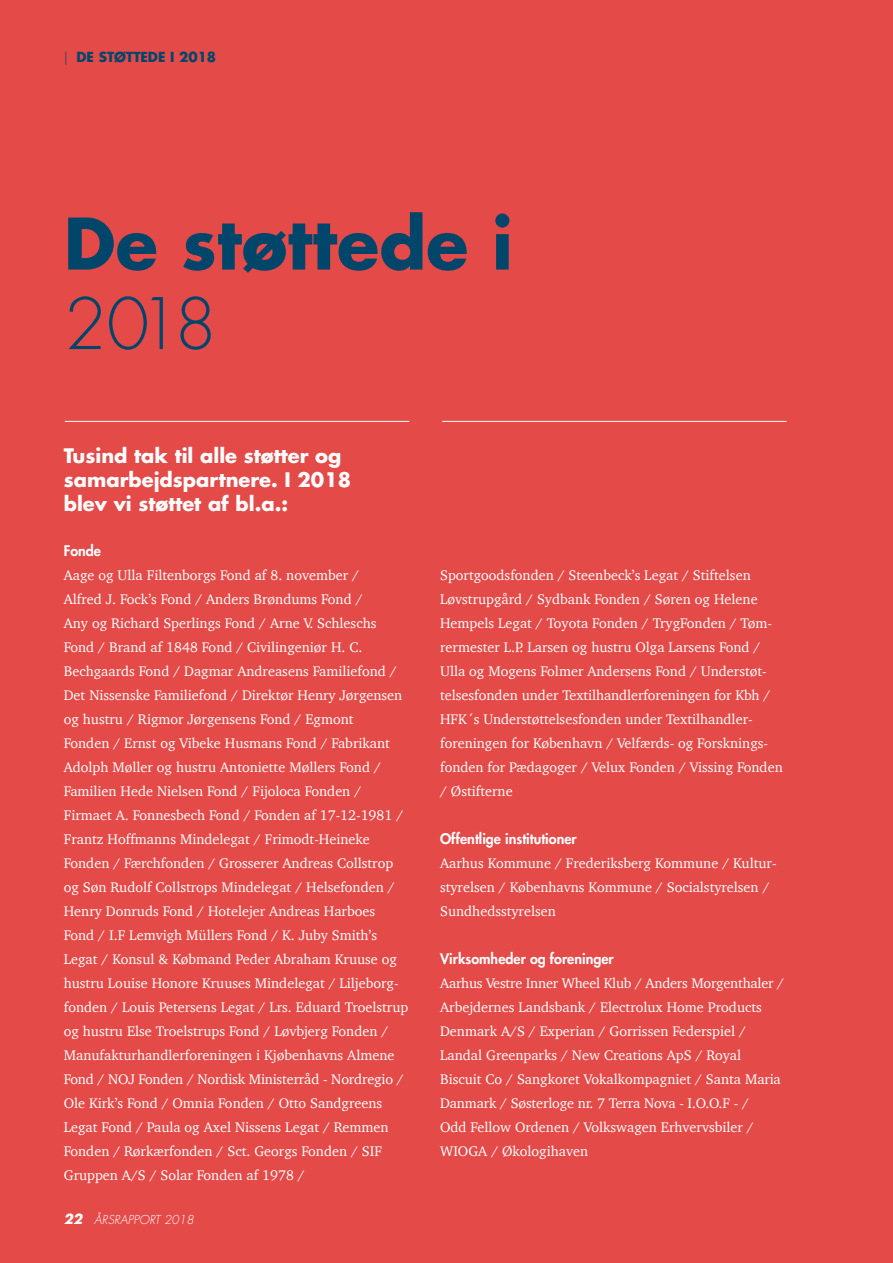
<style>
.page{position:relative;width:893px;height:1263px;background:#e34a48}
.page>*{position:absolute;margin:0;border:0;box-sizing:border-box;transform-origin:0 0}
.t1{font:700 69px "Futura Std";color:#00466b}
.t2{font:300 69px "Futura Std";color:#00466b}
.t3{font:700 19.5px/24px "Futura Std";color:#fff}
.t4{font:14.25px/24px "Charter";color:#fff}
.t5{font:800 14.25px "Futura Std";color:#fff}
.t6{font:700 13.5px "Futura Std";color:#00466b}
.t7{font:italic 300 12px "Futura Std";color:#fff}
.s1{font-weight:300}
.s2{font-weight:700;font-size:13.5px}
</style>
<div class="page">
<hr style="left:65px;top:421px;width:344px;height:1px;background:#fff">
<hr style="left:442px;top:421px;width:345px;height:1px;background:#fff">
<p class="t6" style="left:64px;top:48px;width:154px"><span class="s1">|</span> DE STØTTEDE I 2018</p>
<h1 class="t1" style="left:64px;top:198px;width:450px">De støttede i</h1>
<h1 class="t2" style="left:64px;top:282px;width:155px">2018</h1>
<h2 class="t3" style="left:64px;top:443px;width:289px">Tusind tak til alle støtter og samarbejdspartnere. I 2018 blev vi støttet af bl.a.:</h2>
<p class="t5" style="left:64px;top:542px;width:39px">Fonde</p>
<p class="t4" style="left:64px;top:563px;width:346px">Aage og Ulla Filtenborgs Fond af 8. november /<br>Alfred J. Fock’s Fond / Anders Brøndums Fond /<br>Any og Richard Sperlings Fond / Arne V. Schleschs Fond / Brand af 1848 Fond / Civilingeniør H. C.<br>Bechgaards Fond / Dagmar Andreasens Familiefond / Det Nissenske Familiefond / Direktør Henry Jørgensen og hustru / Rigmor Jørgensens Fond / Egmont<br>Fonden / Ernst og Vibeke Husmans Fond / Fabrikant Adolph Møller og hustru Antoniette Møllers Fond / Familien Hede Nielsen Fond / Fijoloca Fonden / Firmaet A. Fonnesbech Fond / Fonden af 17-12-1981 / Frantz Hoffmanns Mindelegat / Frimodt-Heineke Fonden / Færchfonden / Grosserer Andreas Collstrop og Søn Rudolf Collstrops Mindelegat / Helsefonden / Henry Donruds Fond / Hotelejer Andreas Harboes Fond / I.F Lemvigh Müllers Fond / K. Juby Smith’s Legat / Konsul &amp; Købmand Peder Abraham Kruuse og hustru Louise Honore Kruuses Mindelegat / Liljeborg&shy;fonden / Louis Petersens Legat / Lrs. Eduard Troelstrup og hustru Else Troelstrups Fond / Løvbjerg Fonden / Manufakturhandlerforeningen i Kjøbenhavns Almene Fond / NOJ Fonden / Nordisk Ministerråd - Nordregio / Ole Kirk’s Fond / Omnia Fonden / Otto Sandgreens Legat Fond / Paula og Axel Nissens Legat / Remmen Fonden / Rørkærfonden / Sct. Georgs Fonden / SIF Gruppen A/S / Solar Fonden af 1978 /</p>
<p class="t4" style="left:440px;top:563px;width:344px">Sportgoodsfonden / Steenbeck’s Legat / Stiftelsen Løvstrupgård / Sydbank Fonden / Søren og Helene Hempels Legat / Toyota Fonden / TrygFonden / Tøm&shy;rermester L.P. Larsen og hustru Olga Larsens Fond / Ulla og Mogens Folmer Andersens Fond / Understøt&shy;telsesfonden under Textilhandlerforeningen for Kbh / HFK´s Understøttelsesfonden under Textilhandler&shy;foreningen for København / Velfærds- og Forsknings&shy;fonden for Pædagoger / Velux Fonden / Vissing Fonden / Østifterne</p>
<p class="t5" style="left:440px;top:830px;width:138px">Offentlige institutioner</p>
<p class="t4" style="left:440px;top:851px;width:338px">Aarhus Kommune / Frederiksberg Kommune / Kultur&shy;styrelsen / Københavns Kommune / Socialstyrelsen /<br>Sundhedsstyrelsen</p>
<p class="t5" style="left:440px;top:950px;width:175px">Virksomheder og foreninger</p>
<p class="t4" style="left:440px;top:971px;width:345px">Aarhus Vestre Inner Wheel Klub / Anders Morgenthaler / Arbejdernes Landsbank / Electrolux Home Products Denmark A/S / Experian / Gorrissen Federspiel / Landal Greenparks / New Creations ApS / Royal Biscuit Co / Sangkoret Vokalkompagniet / Santa Maria Danmark / Søsterloge nr. 7 Terra Nova - I.O.O.F - /<br>Odd Fellow Ordenen / Volkswagen Erhvervsbiler / WIOGA / Økologihaven</p>
<p class="t7" style="left:64px;top:1212px;width:132px"><span class="s2">22</span> ÅRSRAPPORT 2018</p>
</div>
